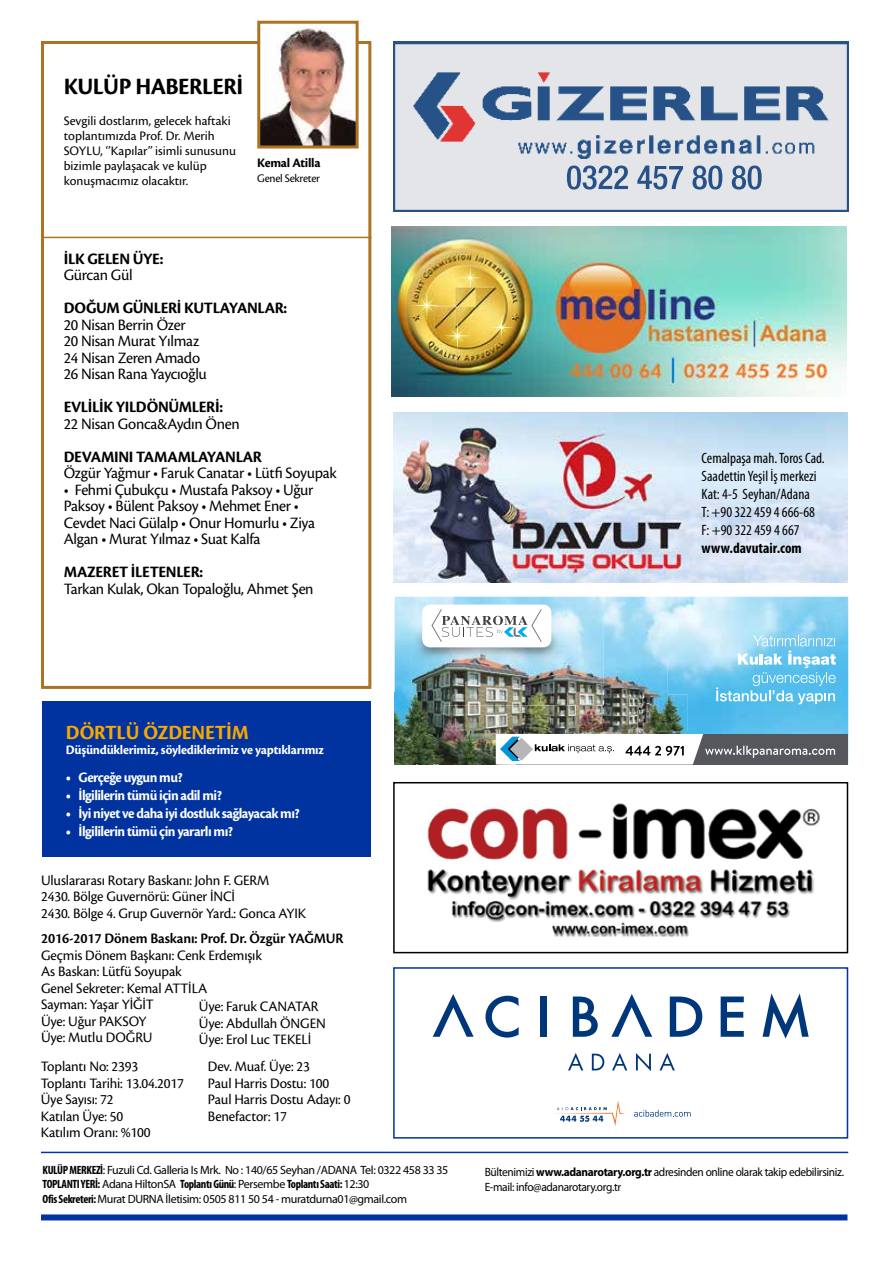
<style>
.page{position:relative;width:893px;height:1263px;background:#fff}
.page>*{position:absolute;margin:0;border:0;box-sizing:border-box;transform-origin:0 0}
.t1{font:700 24.3px "Cronos Pro";letter-spacing:-.02em;color:#000}
.t2{font:700 21px "Cronos Pro";letter-spacing:-.01em;color:#f7a800}
.t3{font:16.5px/16.5px "Cronos Pro";letter-spacing:-.02em;color:#000}
.t4{font:700 16.5px "Cronos Pro";letter-spacing:-.02em;color:#000}
.t5{font:15px/16.5px "Cronos Pro";letter-spacing:-.01em;color:#000}
.t6{font:700 15px "Cronos Pro";letter-spacing:-.04em;color:#fff;scale:.95 1}
.t7{font:condensed 15px/18px "Myriad Pro";color:#000}
.t8{font:600 15px "Cronos Pro";letter-spacing:-.01em;color:#000}
.t9{font:700 condensed 15px "Myriad Pro";color:#000}
.t10{font:13.5px/15px "Cronos Pro";color:#000}
.t11{font:700 13.5px "Cronos Pro";letter-spacing:-.015em;color:#fff}
.t12{font:700 13.5px "Cronos Pro";letter-spacing:-.025em;color:#000}
.t13{font:12px/14.4px "Myriad Pro";letter-spacing:-.03em;color:#000}
.t14{font:12px/14.4px "Myriad Pro";letter-spacing:-.03em;color:#000;scale:.95 1}
.t15{font:12px "Cronos Pro";letter-spacing:-.025em;color:#000}
.s1{font-weight:700;font-stretch:condensed}
.s2{font-weight:700}
</style>
<div class="page">
<img style="left:392px;top:226px;width:455px;height:170px">
<img style="left:458px;top:265px;width:25px;height:25px">
<img style="left:489px;top:315px;width:25px;height:25px">
<img style="left:412px;top:290px;width:30px;height:30px">
<img style="left:442px;top:321px;width:30px;height:30px">
<div style="left:41px;top:1214px;width:806px;height:6px;background:#0033a0"></div>
<div style="left:43px;top:702px;width:328px;height:155px;background:#0033a0"></div>
<img style="left:604px;top:597px;width:244px;height:137px">
<img style="left:444px;top:654px;width:224px;height:77px">
<img style="left:668px;top:694px;width:19px;height:37px">
<img style="left:650px;top:694px;width:18px;height:17px">
<svg style="left:639px;top:704px;width:11px;height:7px"></svg>
<svg style="left:668px;top:704px;width:3px;height:7px"></svg>
<img style="left:638px;top:711px;width:1px;height:20px">
<img style="left:668px;top:711px;width:17px;height:20px">
<img style="left:639px;top:711px;width:29px;height:20px">
<img style="left:395px;top:693px;width:49px;height:71px">
<img style="left:412px;top:710px;width:7px;height:15px">
<img style="left:440px;top:731px;width:56px;height:33px">
<img style="left:412px;top:725px;width:21px;height:39px">
<img style="left:412px;top:735px;width:3px;height:29px">
<div style="left:516px;top:734px;width:332px;height:30px;background:#55575d"></div>
<svg style="left:496px;top:731px;width:339px;height:33px"></svg>
<svg style="left:716px;top:635px;width:120px;height:69px;background:#87d0f1"></svg>
<img style="left:395px;top:597px;width:209px;height:96px">
<img style="left:412px;top:654px;width:192px;height:51px">
<div style="left:422px;top:604px;width:129px;height:43px;background:#fff;border-radius:8px"></div>
<svg style="left:431px;top:609px;width:111px;height:33px"></svg>
<img style="left:394px;top:412px;width:453px;height:170px">
<img style="left:427px;top:803px;width:393px;height:134px">
<div style="left:393px;top:782px;width:455px;height:171px;border:2px solid #000"></div>
<svg style="left:554px;top:1101px;width:71px;height:25px"></svg>
<svg style="left:634px;top:1110px;width:57px;height:7px"></svg>
<svg style="left:568px;top:1053px;width:15px;height:17px"></svg>
<svg style="left:592px;top:1054px;width:12px;height:16px"></svg>
<svg style="left:612px;top:1053px;width:15px;height:17px"></svg>
<svg style="left:636px;top:1053px;width:15px;height:18px"></svg>
<svg style="left:659px;top:1053px;width:16px;height:17px"></svg>
<svg style="left:611px;top:994px;width:41px;height:43px"></svg>
<svg style="left:433px;top:994px;width:41px;height:43px"></svg>
<svg style="left:485px;top:996px;width:34px;height:41px"></svg>
<div style="left:540px;top:996px;width:7px;height:41px;background:#00377b"></div>
<svg style="left:721px;top:996px;width:23px;height:41px"></svg>
<svg style="left:762px;top:993px;width:47px;height:45px"></svg>
<svg style="left:670px;top:996px;width:32px;height:41px"></svg>
<svg style="left:573px;top:996px;width:25px;height:41px"></svg>
<div style="left:393px;top:967px;width:455px;height:171px;border:2px solid #0033a0"></div>
<hr style="left:41px;top:1152px;width:807px;height:1px;background:#0033a0">
<img style="left:393px;top:42px;width:455px;height:170px">
<img style="left:567px;top:166px;width:195px;height:24px">
<div style="left:41px;top:41px;width:330px;height:648px;border:3px solid #ab7322"></div>
<img style="left:261px;top:27px;width:94px;height:117px">
<div style="left:257px;top:21px;width:102px;height:127px;border:3px solid #ab7322"></div>
<hr style="left:44px;top:237px;width:327px;height:1px;background:#ab7322">
<h1 class="t1" style="left:64px;top:73px;width:181px">KULÜP HABERLERİ</h1>
<p class="t10" style="left:64px;top:114px;width:174px">Sevgili dostlarım, gelecek haftaki toplantımızda Prof. Dr. Merih<br>SOYLU, ‘’Kapılar’’ isimli sunusunu bizimle paylaşacak ve kulüp konuşmacımız olacaktır.</p>
<p class="t12" style="left:257px;top:155px;width:65px">Kemal Atilla</p>
<p class="t15" style="left:257px;top:171px;width:64px">Genel Sekreter</p>
<p class="t4" style="left:64px;top:249px;width:101px">İLK GELEN ÜYE:</p>
<p class="t3" style="left:64px;top:267px;width:70px">Gürcan Gül</p>
<p class="t4" style="left:64px;top:299px;width:225px">DOĞUM GÜNLERİ KUTLAYANLAR:</p>
<p class="t3" style="left:64px;top:316px;width:145px">20 Nisan Berrin Özer<br>20 Nisan Murat Yılmaz<br>24 Nisan Zeren Amado<br>26 Nisan Rana Yaycıoğlu</p>
<p class="t4" style="left:64px;top:398px;width:161px">EVLİLİK YILDÖNÜMLERİ:</p>
<p class="t3" style="left:64px;top:415px;width:177px">22 Nisan Gonca&amp;Aydın Önen</p>
<p class="t4" style="left:64px;top:447px;width:200px">DEVAMINI TAMAMLAYANLAR</p>
<p class="t3" style="left:64px;top:465px;width:274px">Özgür Yağmur • Faruk Canatar • Lütfi Soyupak</p>
<p class="t3" style="left:64px;top:481px;width:253px">• Fehmi Çubukçu • Mustafa Paksoy • Uğur Paksoy • Bülent Paksoy • Mehmet Ener • Cevdet Naci Gülalp • Onur Homurlu • Ziya Algan • Murat Yılmaz • Suat Kalfa</p>
<p class="t4" style="left:64px;top:563px;width:141px">MAZERET İLETENLER:</p>
<p class="t3" style="left:64px;top:580px;width:251px">Tarkan Kulak, Okan Topaloğlu, Ahmet Şen</p>
<h2 class="t2" style="left:66px;top:721px;width:184px">DÖRTLÜ ÖZDENETİM</h2>
<p class="t11" style="left:66px;top:742px;width:259px">Düşündüklerimiz, söylediklerimiz ve yaptıklarımız</p>
<p class="t6" style="left:66px;top:769px;width:125px">• Gerçeğe uygun mu?</p>
<p class="t6" style="left:66px;top:787px;width:166px">• İlgililerin tümü için adil mi?</p>
<p class="t6" style="left:66px;top:805px;width:248px">• İyi niyet ve daha iyi dostluk sağlayacak mı?</p>
<p class="t6" style="left:66px;top:823px;width:178px">• İlgililerin tümü çin yararlı mı?</p>
<p class="t5" style="left:41px;top:872px;width:267px">Uluslararası Rotary Baskanı: John F. GERM<br>2430. Bölge Guvernörü: Güner İNCİ<br>2430. Bölge 4. Grup Guvernör Yard.: Gonca AYIK</p>
<p class="t8" style="left:41px;top:930px;width:304px">2016-2017 Dönem Baskanı: Prof. Dr. Özgür YAĞMUR</p>
<p class="t5" style="left:41px;top:947px;width:222px">Geçmis Dönem Başkanı: Cenk Erdemışık<br>As Baskan: Lütfü Soyupak<br>Genel Sekreter: Kemal ATTİLA<br>Sayman: Yaşar YİĞİT<br>Üye: Uğur PAKSOY<br>Üye: Mutlu DOĞRU</p>
<p class="t5" style="left:199px;top:998px;width:128px">Üye: Faruk CANATAR<br>Üye: Abdullah ÖNGEN<br>Üye: Erol Luc TEKELİ</p>
<p class="t5" style="left:41px;top:1058px;width:145px">Toplantı No: 2393<br>Toplantı Tarihi: 13.04.2017<br>Üye Sayısı: 72<br>Katılan Üye: 50<br>Katılım Oranı: %100</p>
<p class="t5" style="left:208px;top:1058px;width:144px">Dev. Muaf. Üye: 23<br>Paul Harris Dostu: 100<br>Paul Harris Dostu Adayı: 0<br>Benefactor: 17</p>
<p class="t7" style="left:702px;top:449px;width:125px">Cemalpaşa mah. Toros Cad.<br>Saadettin Yeşil İş merkezi<br>Kat: 4-5 Seyhan/Adana<br>T: +90 322 459 4 666-68<br>F: +90 322 459 4 667</p>
<p class="t9" style="left:702px;top:540px;width:102px">www.davutair.com</p>
<p class="t13" style="left:43px;top:1162px;width:407px"><span class="s1">KULÜP MERKEZİ</span>: Fuzuli Cd. Galleria Is Mrk. No : 140/65 Seyhan /ADANA Tel: 0322 458 33 35<br><span class="s1">TOPLANTI YERİ:</span> Adana HiltonSA <span class="s1">Toplantı Günü</span>: Persembe <span class="s1">Toplantı Saati:</span> 12:30<br><span class="s1">Ofis Sekreteri:</span> Murat DURNA İletisim: 0505 811 50 54 - muratdurna01@gmail.com</p>
<p class="t14" style="left:485px;top:1165px;width:380px">Bültenimizi <span class="s2">www.adanarotary.org.tr</span> adresinden online olarak takip edebilirsiniz.<br>E-mail: info@adanarotary.org.tr</p>
</div>
